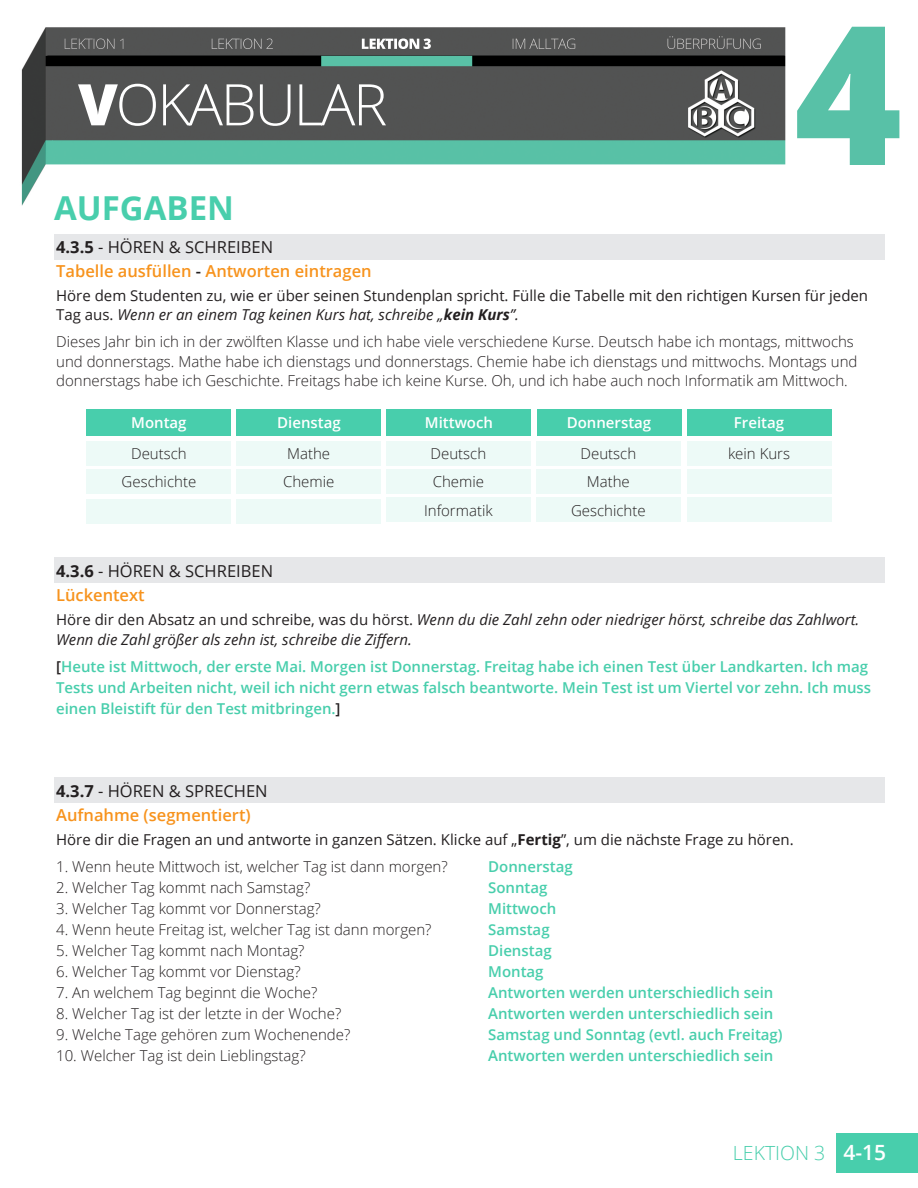
<style>
.page{position:relative;width:918px;height:1188px;background:#fff}
.page>*{position:absolute;margin:0;border:0;box-sizing:border-box;transform-origin:0 0}
.t1{font:700 33px "Open Sans";color:#48ceac}
.t2{font:600 21px "Open Sans";color:#fff}
.t3{font:300 19.5px "Open Sans";color:#48ceac}
.t4{font:600 16.5px "Open Sans";color:#f7931d}
.t5{font:16.5px "Open Sans";color:#231f20}
.t6{font:300 15px/19.5px "Open Sans";color:#231f20}
.t7{font:600 15px/21px "Open Sans";color:#48ceac}
.t8{font:15px/19.5px "Open Sans";color:#231f20}
.t9{font:italic 15px/19.5px "Open Sans";color:#231f20}
.t10{font:600 15px "Open Sans";color:#fff}
.s1{font-weight:700}
.s2{color:#231f20}
.s3{font-style:italic}
.s4{font-weight:700;font-style:italic}
.s5{font-style:normal}
</style>
<div class="page">
<img style="left:21px;top:26px;width:897px;height:1147px">
<div style="left:54px;top:777px;width:830px;height:25px;background:#e6e7e9"></div>
<div style="left:54px;top:557px;width:830px;height:26px;background:#e6e7e9"></div>
<div style="left:54px;top:234px;width:830px;height:26px;background:#e6e7e9"></div>
<div style="left:836px;top:1133px;width:82px;height:39px;background:#48ceac"></div>
<div style="left:87px;top:409px;width:144px;height:27px;background:#48ceac"></div>
<div style="left:237px;top:409px;width:144px;height:27px;background:#48ceac"></div>
<div style="left:387px;top:409px;width:144px;height:27px;background:#48ceac"></div>
<div style="left:537px;top:409px;width:144px;height:27px;background:#48ceac"></div>
<div style="left:687px;top:409px;width:144px;height:27px;background:#48ceac"></div>
<div style="left:687px;top:442px;width:144px;height:24px;background:#edfaf7"></div>
<div style="left:87px;top:469px;width:144px;height:25px;background:#edfaf7"></div>
<div style="left:87px;top:441px;width:144px;height:25px;background:#edfaf7"></div>
<div style="left:237px;top:469px;width:144px;height:25px;background:#edfaf7"></div>
<div style="left:237px;top:441px;width:144px;height:25px;background:#edfaf7"></div>
<div style="left:386px;top:469px;width:144px;height:25px;background:#edfaf7"></div>
<div style="left:386px;top:441px;width:144px;height:25px;background:#edfaf7"></div>
<div style="left:386px;top:498px;width:144px;height:24px;background:#edfaf7"></div>
<div style="left:536px;top:469px;width:144px;height:25px;background:#edfaf7"></div>
<div style="left:536px;top:441px;width:144px;height:25px;background:#edfaf7"></div>
<div style="left:536px;top:498px;width:144px;height:24px;background:#edfaf7"></div>
<div style="left:87px;top:499px;width:144px;height:25px;background:#edfaf7"></div>
<div style="left:237px;top:499px;width:144px;height:25px;background:#edfaf7"></div>
<div style="left:687px;top:470px;width:144px;height:24px;background:#edfaf7"></div>
<div style="left:687px;top:498px;width:144px;height:24px;background:#edfaf7"></div>
<p class="t1" style="left:54px;top:184px;width:181px">AUFGABEN</p>
<p class="t5" style="left:56px;top:236px;width:218px"><span class="s1">4.3.5</span> - HÖREN &amp; SCHREIBEN</p>
<p class="t4" style="left:56px;top:260px;width:317px">Tabelle ausfüllen <span class="s2">-</span> Antworten eintragen</p>
<p class="t8" style="left:56px;top:285px;width:814px">Höre dem Studenten zu, wie er über seinen Stundenplan spricht. Fülle die Tabelle mit den richtigen Kursen für jeden<br>Tag aus. <span class="s3">Wenn er an einem Tag keinen Kurs hat, schreibe „</span><span class="s4">kein Kurs</span><span class="s3">”.</span></p>
<p class="t6" style="left:56px;top:332px;width:803px">Dieses Jahr bin ich in der zwölften Klasse und ich habe viele verschiedene Kurse. Deutsch habe ich montags, mittwochs und donnerstags. Mathe habe ich dienstags und donnerstags. Chemie habe ich dienstags und mittwochs. Montags und donnerstags habe ich Geschichte. Freitags habe ich keine Kurse. Oh, und ich habe auch noch Informatik am Mittwoch.</p>
<p class="t10" style="left:131px;top:412px;width:57px">Montag</p>
<p class="t10" style="left:277px;top:412px;width:65px">Dienstag</p>
<p class="t10" style="left:425px;top:412px;width:70px">Mittwoch</p>
<p class="t10" style="left:567px;top:412px;width:86px">Donnerstag</p>
<p class="t10" style="left:734px;top:412px;width:52px">Freitag</p>
<p class="t6" style="left:728px;top:444px;width:64px">kein Kurs</p>
<p class="t6" style="left:122px;top:472px;width:76px">Geschichte</p>
<p class="t6" style="left:131px;top:443px;width:57px">Deutsch</p>
<p class="t6" style="left:287px;top:443px;width:45px">Mathe</p>
<p class="t6" style="left:431px;top:443px;width:57px">Deutsch</p>
<p class="t6" style="left:581px;top:443px;width:57px">Deutsch</p>
<p class="t6" style="left:283px;top:472px;width:53px">Chemie</p>
<p class="t6" style="left:433px;top:472px;width:53px">Chemie</p>
<p class="t6" style="left:587px;top:472px;width:45px">Mathe</p>
<p class="t6" style="left:424px;top:500px;width:70px">Informatik</p>
<p class="t6" style="left:571px;top:500px;width:76px">Geschichte</p>
<p class="t5" style="left:56px;top:560px;width:218px"><span class="s1">4.3.6</span> - HÖREN &amp; SCHREIBEN</p>
<p class="t4" style="left:56px;top:584px;width:90px">Lückentext</p>
<p class="t9" style="left:56px;top:610px;width:805px"><span class="s5">Höre dir den Absatz an und schreibe, was du hörst.</span> Wenn du die Zahl zehn oder niedriger hörst, schreibe das Zahlwort.<br>Wenn die Zahl größer als zehn ist, schreibe die Ziffern.</p>
<p class="t7" style="left:56px;top:655px;width:817px"><span class="s2">[</span>Heute ist Mittwoch, der erste Mai. Morgen ist Donnerstag. Freitag habe ich einen Test über Landkarten. Ich mag<br>Tests und Arbeiten nicht, weil ich nicht gern etwas falsch beantworte. Mein Test ist um Viertel vor zehn. Ich muss einen Bleistift für den Test mitbringen.<span class="s2">]</span></p>
<p class="t5" style="left:56px;top:779px;width:213px"><span class="s1">4.3.7</span> - HÖREN &amp; SPRECHEN</p>
<p class="t4" style="left:56px;top:803px;width:196px">Aufnahme (segmentiert)</p>
<p class="t8" style="left:56px;top:829px;width:739px">Höre dir die Fragen an und antworte in ganzen Sätzen. Klicke auf „<span class="s1">Fertig</span>”, um die nächste Frage zu hören.</p>
<p class="t6" style="left:56px;top:856px;width:393px">1. Wenn heute Mittwoch ist, welcher Tag ist dann morgen?</p>
<p class="t7" style="left:488px;top:855px;width:86px">Donnerstag</p>
<p class="t6" style="left:56px;top:877px;width:256px">2. Welcher Tag kommt nach Samstag?</p>
<p class="t7" style="left:488px;top:876px;width:61px">Sonntag</p>
<p class="t6" style="left:56px;top:898px;width:266px">3. Welcher Tag kommt vor Donnerstag?</p>
<p class="t7" style="left:488px;top:897px;width:70px">Mittwoch</p>
<p class="t6" style="left:56px;top:919px;width:377px">4. Wenn heute Freitag ist, welcher Tag ist dann morgen?</p>
<p class="t7" style="left:488px;top:918px;width:63px">Samstag</p>
<p class="t6" style="left:56px;top:940px;width:250px">5. Welcher Tag kommt nach Montag?</p>
<p class="t7" style="left:488px;top:939px;width:65px">Dienstag</p>
<p class="t6" style="left:56px;top:961px;width:246px">6. Welcher Tag kommt vor Dienstag?</p>
<p class="t7" style="left:488px;top:960px;width:57px">Montag</p>
<p class="t6" style="left:56px;top:982px;width:263px">7. An welchem Tag beginnt die Woche?</p>
<p class="t7" style="left:488px;top:981px;width:287px">Antworten werden unterschiedlich sein</p>
<p class="t6" style="left:56px;top:1003px;width:287px">8. Welcher Tag ist der letzte in der Woche?</p>
<p class="t7" style="left:488px;top:1002px;width:287px">Antworten werden unterschiedlich sein</p>
<p class="t6" style="left:56px;top:1024px;width:296px">9. Welche Tage gehören zum Wochenende?</p>
<p class="t7" style="left:488px;top:1023px;width:296px">Samstag und Sonntag (evtl. auch Freitag)</p>
<p class="t6" style="left:56px;top:1045px;width:251px">10. Welcher Tag ist dein Lieblingstag?</p>
<p class="t7" style="left:488px;top:1044px;width:287px">Antworten werden unterschiedlich sein</p>
<p class="t3" style="left:733px;top:1139px;width:94px">LEKTION 3</p>
<p class="t2" style="left:843px;top:1138px;width:44px">4-15</p>
</div>
